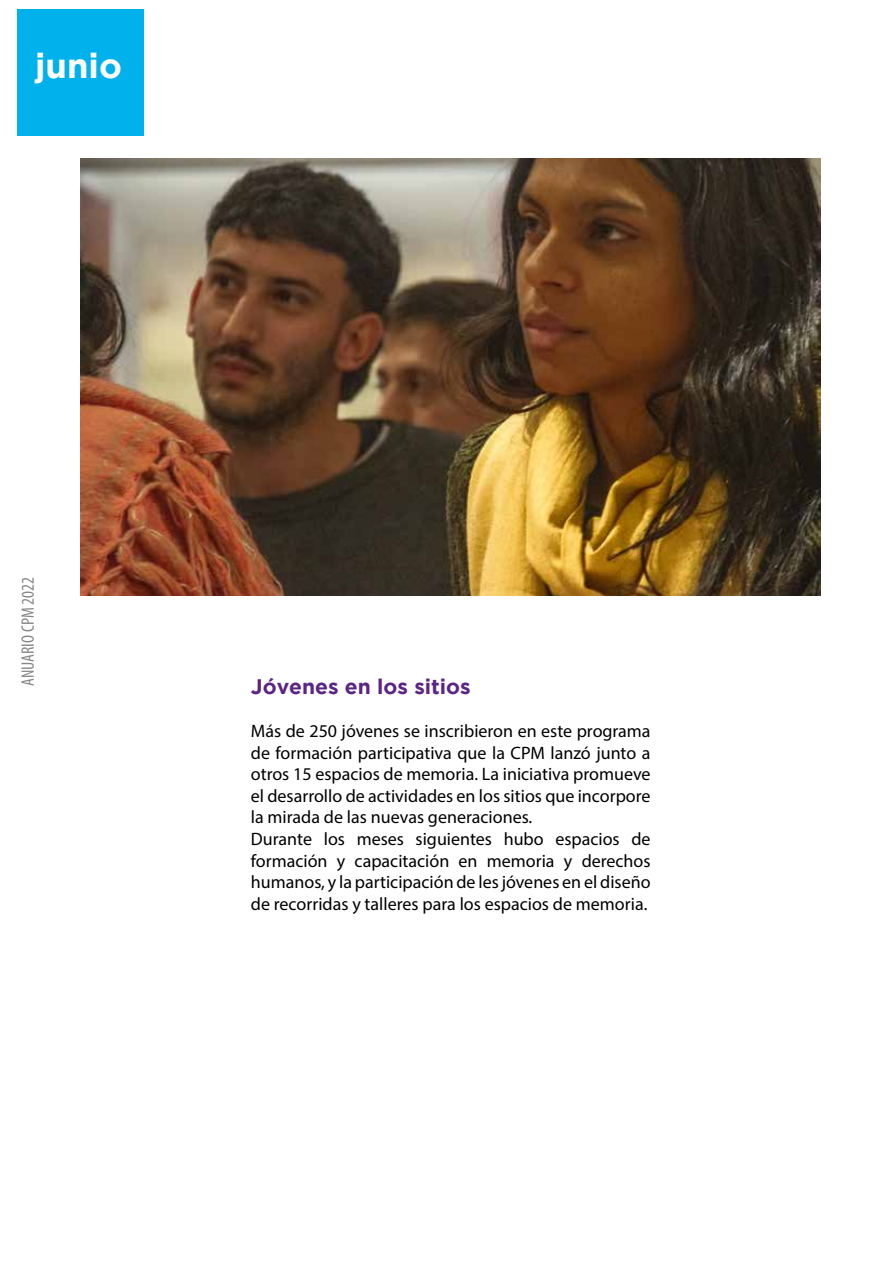
<style>
.page{position:relative;width:893px;height:1263px;background:#fff}
.page>*{position:absolute;margin:0;border:0;box-sizing:border-box;transform-origin:0 0}
.t1{font:700 34.5px "Gotham";color:#fff}
.t2{font:700 21px "Gotham";color:#5c2483}
.t3{font:18px/21.6px "Myriad Pro";color:#000}
.t4{font:condensed 18px "Myriad Pro";color:#878787}
</style>
<div class="page">
<img style="left:81px;top:159px;width:740px;height:437px">
<div style="left:18px;top:9px;width:126px;height:126px;background:#00b1eb"></div>
<h1 class="t1" style="left:35px;top:46px;width:88px">junio</h1>
<p class="t4" style="left:17px;top:686px;width:111px;rotate:-90deg">ANUARIO CPM 2022</p>
<p class="t2" style="left:251px;top:674px;width:221px">Jóvenes en los sitios</p>
<p class="t3" style="left:251px;top:720px;width:401px">Más de 250 jóvenes se inscribieron en este programa de formación participativa que la CPM lanzó junto a otros 15 espacios de memoria. La iniciativa promueve el desarrollo de actividades en los sitios que incorpore la mirada de las nuevas generaciones.<br>Durante los meses siguientes hubo espacios de formación y capacitación en memoria y derechos humanos, y la participación de les jóvenes en el diseño de recorridas y talleres para los espacios de memoria.</p>
</div>
